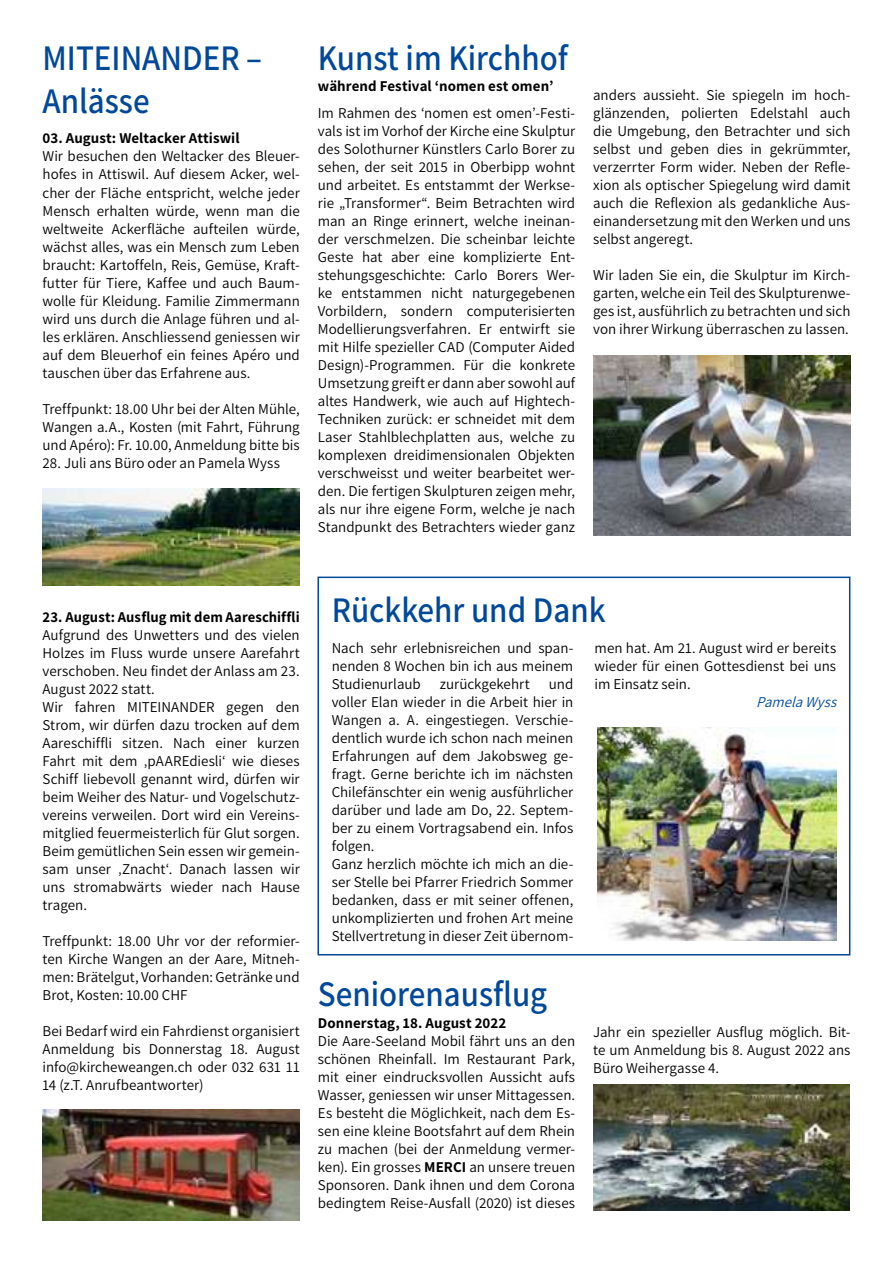
<style>
.page{position:relative;width:893px;height:1263px;background:#fff}
.page>*{position:absolute;margin:0;border:0;box-sizing:border-box;transform-origin:0 0}
.t1{font:600 36px/43.2px "Assistant";color:#00489a;scale:.92 1}
.t2{font:15px/18px "Assistant";color:#000;text-align:justify}
.t3{font:700 15px "Assistant";letter-spacing:.005em;color:#000}
.t4{font:italic 15px "Assistant";color:#00489a}
.s1{font-weight:700}
</style>
<div class="page">
<img style="left:43px;top:488px;width:257px;height:98px">
<img style="left:593px;top:355px;width:257px;height:181px">
<img style="left:593px;top:1085px;width:256px;height:125px">
<img style="left:598px;top:728px;width:238px;height:212px">
<div style="left:317px;top:576px;width:533px;height:379px;border:2px solid #00489a"></div>
<img style="left:43px;top:1110px;width:257px;height:110px">
<h1 class="t1" style="left:43px;top:34px;width:240px">MITEINANDER –<br>Anlässe</h1>
<p class="t3" style="left:43px;top:128px;width:199px">03. August: Weltacker Attiswil</p>
<p class="t2" style="left:43px;top:147px;width:259px">Wir besuchen den Weltacker des Bleuer&shy;hofes in Attiswil. Auf diesem Acker, wel&shy;cher der Fläche entspricht, welche jeder Mensch erhalten würde, wenn man die weltweite Ackerfläche aufteilen würde, wächst alles, was ein Mensch zum Leben braucht: Kartoffeln, Reis, Gemüse, Kraft&shy;futter für Tiere, Kaffee und auch Baum&shy;wolle für Kleidung. Familie Zimmermann wird uns durch die Anlage führen und al&shy;les erklären. Anschliessend geniessen wir auf dem Bleuerhof ein feines Apéro und tauschen über das Erfahrene aus.</p>
<p class="t2" style="left:43px;top:399px;width:259px">Treffpunkt: 18.00 Uhr bei der Alten Mühle, Wangen a.A., Kosten (mit Fahrt, Führung und Apéro): Fr. 10.00, Anmeldung bitte bis</p>
<p class="t2" style="left:43px;top:453px;width:239px">28. Juli ans Büro oder an Pamela Wyss</p>
<h1 class="t1" style="left:318px;top:34px;width:273px">Kunst im Kirchhof</h1>
<p class="t3" style="left:318px;top:76px;width:237px">während Festival ‘nomen est omen’</p>
<p class="t2" style="left:318px;top:104px;width:259px">Im Rahmen des ‘nomen est omen’-Festi&shy;vals ist im Vorhof der Kirche eine Skulptur des Solothurner Künstlers Carlo Borer zu sehen, der seit 2015 in Oberbipp wohnt und arbeitet. Es entstammt der Werkse&shy;rie „Transformer“. Beim Betrachten wird man an Ringe erinnert, welche ineinan&shy;der verschmelzen. Die scheinbar leichte Geste hat aber eine komplizierte Ent&shy;stehungsgeschichte: Carlo Borers Wer&shy;ke entstammen nicht naturgegebenen Vorbildern, sondern computerisierten Modellierungsverfahren. Er entwirft sie mit Hilfe spezieller CAD (Computer Aided Design)-Programmen. Für die konkrete Umsetzung greift er dann aber sowohl auf altes Handwerk, wie auch auf Hightech-Techniken zurück: er schneidet mit dem Laser Stahlblechplatten aus, welche zu komplexen dreidimensionalen Objekten verschweisst und weiter bearbeitet wer&shy;den. Die fertigen Skulpturen zeigen mehr, als nur ihre eigene Form, welche je nach Standpunkt des Betrachters wieder ganz</p>
<p class="t2" style="left:593px;top:86px;width:259px">anders aussieht. Sie spiegeln im hoch&shy;glänzenden, polierten Edelstahl auch die Umgebung, den Betrachter und sich selbst und geben dies in gekrümmter, verzerrter Form wider. Neben der Refle&shy;xion als optischer Spiegelung wird damit auch die Reflexion als gedankliche Aus&shy;einandersetzung mit den Werken und uns selbst angeregt.</p>
<p class="t2" style="left:593px;top:266px;width:259px">Wir laden Sie ein, die Skulptur im Kirch&shy;garten, welche ein Teil des Skulpturenwe&shy;ges ist, ausführlich zu betrachten und sich von ihrer Wirkung überraschen zu lassen.</p>
<p class="t3" style="left:43px;top:607px;width:259px">23. August: Ausflug mit dem Aareschiffli</p>
<p class="t2" style="left:43px;top:625px;width:259px;text-align:left">Aufgrund des Unwetters und des vielen Holzes im Fluss wurde unsere Aarefahrt verschoben. Neu findet der Anlass am 23.<br>August 2022 statt.<br>Wir fahren MITEINANDER gegen den Strom, wir dürfen dazu trocken auf dem Aareschiffli sitzen. Nach einer kurzen Fahrt mit dem ‚pAAREdiesli‘ wie dieses Schiff liebevoll genannt wird, dürfen wir beim Weiher des Natur- und Vogelschutz&shy;vereins verweilen. Dort wird ein Vereins&shy;mitglied feuermeisterlich für Glut sorgen.<br>Beim gemütlichen Sein essen wir gemein&shy;sam unser ‚Znacht‘. Danach lassen wir uns stromabwärts wieder nach Hause tragen.</p>
<p class="t2" style="left:43px;top:931px;width:259px">Treffpunkt: 18.00 Uhr vor der reformier&shy;ten Kirche Wangen an der Aare, Mitneh&shy;men: Brätelgut, Vorhanden: Getränke und Brot, Kosten: 10.00 CHF</p>
<p class="t2" style="left:43px;top:1021px;width:259px">Bei Bedarf wird ein Fahrdienst organisiert Anmeldung bis Donnerstag 18. August info@kircheweangen.ch oder 032 631 11<br>14 (z.T. Anrufbeantworter)</p>
<h1 class="t1" style="left:332px;top:587px;width:299px">Rückkehr und Dank</h1>
<p class="t2" style="left:332px;top:638px;width:243px">Nach sehr erlebnisreichen und span&shy;nenden 8 Wochen bin ich aus meinem Studienurlaub</p>
<p class="t2" style="left:595px;top:638px;width:243px">men hat. Am 21. August wird er bereits wieder für einen Gottesdienst bei uns im Einsatz sein.</p>
<p class="t4" style="left:756px;top:691px;width:87px">PamelaWyss</p>
<p class="t2" style="left:332px;top:674px;width:243px;text-align:left;text-indent:217px">und voller Elan wieder in die Arbeit hier in Wangen a. A. eingestiegen. Verschie&shy;dentlich wurde ich schon nach meinen Erfahrungen auf dem Jakobsweg ge&shy;fragt. Gerne berichte ich im nächsten Chilefänschter ein wenig ausführlicher darüber und lade am Do, 22. Septem&shy;ber zu einem Vortragsabend ein. Infos folgen.<br>Ganz herzlich möchte ich mich an die&shy;ser Stelle bei Pfarrer Friedrich Sommer bedanken, dass er mit seiner offenen, unkomplizierten und frohen Art meine Stellvertretung in dieser Zeit übernom-</p>
<p class="t2" style="left:440px;top:674px;width:92px">zurückgekehrt</p>
<h1 class="t1" style="left:318px;top:971px;width:251px">Seniorenausflug</h1>
<p class="t3" style="left:318px;top:1012px;width:190px">Donnerstag, 18. August 2022</p>
<p class="t2" style="left:318px;top:1031px;width:259px">Die Aare-Seeland Mobil fährt uns an den schönen Rheinfall. Im Restaurant Park, mit einer eindrucksvollen Aussicht aufs Wasser, geniessen wir unser Mittagessen.<br>Es besteht die Möglichkeit, nach dem Es&shy;sen eine kleine Bootsfahrt auf dem Rhein zu machen (bei der Anmeldung vermer&shy;ken). Ein grosses <span class="s1">MERCI</span> an unsere treuen Sponsoren. Dank ihnen und dem Corona bedingtem Reise-Ausfall (2020) ist dieses</p>
<p class="t2" style="left:593px;top:1022px;width:259px">Jahr ein spezieller Ausflug möglich. Bit&shy;te um Anmeldung bis 8. August 2022 ans Büro Weihergasse 4.</p>
</div>
